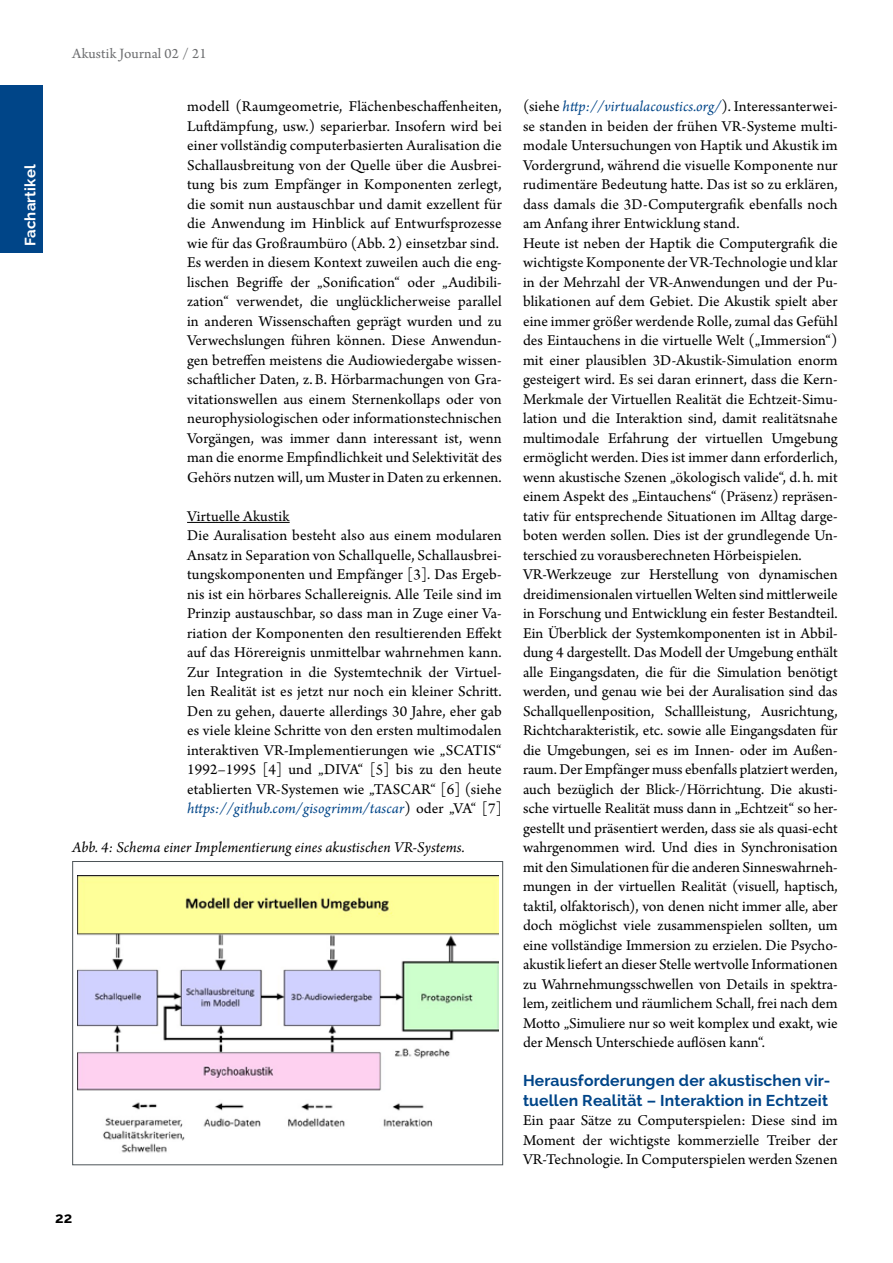
<style>
.page{position:relative;width:893px;height:1263px;background:#fff}
.page>*{position:absolute;margin:0;border:0;box-sizing:border-box;transform-origin:0 0}
.t1{font:15.75px/19.5px "Arno Pro";letter-spacing:.005em;color:#000}
.t2{font:700 15.75px/19.5px "Raleway";letter-spacing:.01em;color:#004588}
.t3{font:italic 15.75px "Arno Pro";letter-spacing:.005em;color:#000}
.t4{font:15px "Arno Pro";letter-spacing:.01em;color:#6d6e70}
.t5{font:700 15px "Raleway";letter-spacing:.01em;color:#fff}
.t6{font:700 15px "Raleway";color:#000}
.s1{font-style:italic;color:#004588}
</style>
<div class="page">
<div style="left:0;top:85px;width:43px;height:168px;background:#004588"></div>
<hr style="left:187px;top:522px;width:103px;height:1px;background:#000">
<img style="left:78px;top:875px;width:421px;height:278px">
<div style="left:72px;top:861px;width:431px;height:304px;border:1px solid #4d5458"></div>
<p class="t5" style="left:22px;top:246px;width:83px;rotate:-90deg">Fachartikel</p>
<p class="t4" style="left:72px;top:45px;width:136px">Akustik Journal 02 / 21</p>
<p class="t1" style="left:187px;top:98px;width:316px">modell (Raumgeometrie, Flächenbeschaffenheiten, Luftdämpfung, usw.) separierbar. Insofern wird bei einer vollständig computerbasierten Auralisation die Schallausbreitung von der Quelle über die Ausbrei&shy;tung bis zum Empfänger in Komponenten zerlegt, die somit nun austauschbar und damit exzellent für die Anwendung im Hinblick auf Entwurfsprozesse wie für das Großraumbüro (Abb. 2) einsetzbar sind.<br>Es werden in diesem Kontext zuweilen auch die eng&shy;lischen Begriffe der „Sonification“ oder „Audibili&shy;zation“ verwendet, die unglücklicherweise parallel in anderen Wissenschaften geprägt wurden und zu Verwechslungen führen können. Diese Anwendun&shy;gen betreffen meistens die Audiowiedergabe wissen&shy;schaftlicher Daten, z.B. Hörbarmachungen von Gra&shy;vitationswellen aus einem Sternenkollaps oder von neurophysiologischen oder informationstechnischen Vorgängen, was immer dann interessant ist, wenn man die enorme Empfindlichkeit und Selektivität des Gehörs nutzen will, um Muster in Daten zu erkennen.</p>
<p class="t1" style="left:187px;top:507px;width:316px">Virtuelle Akustik<br>Die Auralisation besteht also aus einem modularen Ansatz in Separation von Schallquelle, Schallausbrei&shy;tungskomponenten und Empfänger [3]. Das Ergeb&shy;nis ist ein hörbares Schallereignis. Alle Teile sind im Prinzip austauschbar, so dass man in Zuge einer Va&shy;riation der Komponenten den resultierenden Effekt auf das Hörereignis unmittelbar wahrnehmen kann.<br>Zur Integration in die Systemtechnik der Virtuel&shy;len Realität ist es jetzt nur noch ein kleiner Schritt.<br>Den zu gehen, dauerte allerdings 30 Jahre, eher gab es viele kleine Schritte von den ersten multimodalen interaktiven VR-Implementierungen wie „SCATIS“ 1992–1995 [4] und „DIVA“ [5] bis zu den heute etablierten VR-Systemen wie „TASCAR“ [6] (siehe <span class="s1">https://github.com/gisogrimm/tascar</span>) oder „VA“ [7]</p>
<p class="t3" style="left:72px;top:838px;width:394px">Abb. 4: Schema einer Implementierung eines akustischen VR-Systems.</p>
<p class="t6" style="left:55px;top:1209px;width:19px">22</p>
<p class="t1" style="left:523px;top:98px;width:316px">(siehe <span class="s1">http://virtualacoustics.org/</span>). Interessanterwei&shy;se standen in beiden der frühen VR-Systeme multi&shy;modale Untersuchungen von Haptik und Akustik im Vordergrund, während die visuelle Komponente nur rudimentäre Bedeutung hatte. Das ist so zu erklären, dass damals die 3D-Computergrafik ebenfalls noch am Anfang ihrer Entwicklung stand.<br>Heute ist neben der Haptik die Computergrafik die wichtigste Komponente der VR-Technologie und klar in der Mehrzahl der VR-Anwendungen und der Pu&shy;blikationen auf dem Gebiet. Die Akustik spielt aber eine immer größer werdende Rolle, zumal das Gefühl des Eintauchens in die virtuelle Welt („Immersion“) mit einer plausiblen 3D-Akustik-Simulation enorm gesteigert wird. Es sei daran erinnert, dass die Kern-Merkmale der Virtuellen Realität die Echtzeit-Simu&shy;lation und die Interaktion sind, damit realitätsnahe multimodale Erfahrung der virtuellen Umgebung ermöglicht werden. Dies ist immer dann erforderlich, wenn akustische Szenen „ökologisch valide“, d. h. mit einem Aspekt des „Eintauchens“ (Präsenz) repräsen&shy;tativ für entsprechende Situationen im Alltag darge&shy;boten werden sollen. Dies ist der grundlegende Un&shy;terschied zu vorausberechneten Hörbeispielen.<br>VR-Werkzeuge zur Herstellung von dynamischen dreidimensionalen virtuellen Welten sind mittlerweile in Forschung und Entwicklung ein fester Bestandteil.<br>Ein Überblick der Systemkomponenten ist in Abbil&shy;dung 4 dargestellt. Das Modell der Umgebung enthält alle Eingangsdaten, die für die Simulation benötigt werden, und genau wie bei der Auralisation sind das Schallquellenposition, Schallleistung, Ausrichtung, Richtcharakteristik, etc. sowie alle Eingangsdaten für die Umgebungen, sei es im Innen- oder im Außen&shy;raum. Der Empfänger muss ebenfalls platziert werden, auch bezüglich der Blick-/Hörrichtung. Die akusti&shy;sche virtuelle Realität muss dann in „Echtzeit“ so her&shy;gestellt und präsentiert werden, dass sie als quasi-echt wahrgenommen wird. Und dies in Synchronisation mit den Simulationen für die anderen Sinneswahrneh&shy;mungen in der virtuellen Realität (visuell, haptisch, taktil, olfaktorisch), von denen nicht immer alle, aber doch möglichst viele zusammenspielen sollten, um eine vollständige Immersion zu erzielen. Die Psycho&shy;akustik liefert an dieser Stelle wertvolle Informationen zu Wahrnehmungsschwellen von Details in spektra&shy;lem, zeitlichem und räumlichem Schall, frei nach dem Motto „Simuliere nur so weit komplex und exakt, wie der Mensch Unterschiede auflösen kann“.</p>
<p class="t2" style="left:523px;top:1071px;width:309px">Herausforderungen der akustischen vir&shy;tuellen Realität – Interaktion in Echtzeit</p>
<p class="t1" style="left:523px;top:1112px;width:316px;text-align:justify">Ein paar Sätze zu Computerspielen: Diese sind im Moment der wichtigste kommerzielle Treiber der VR-Technologie. In Computerspielen werden Szenen</p>
</div>
